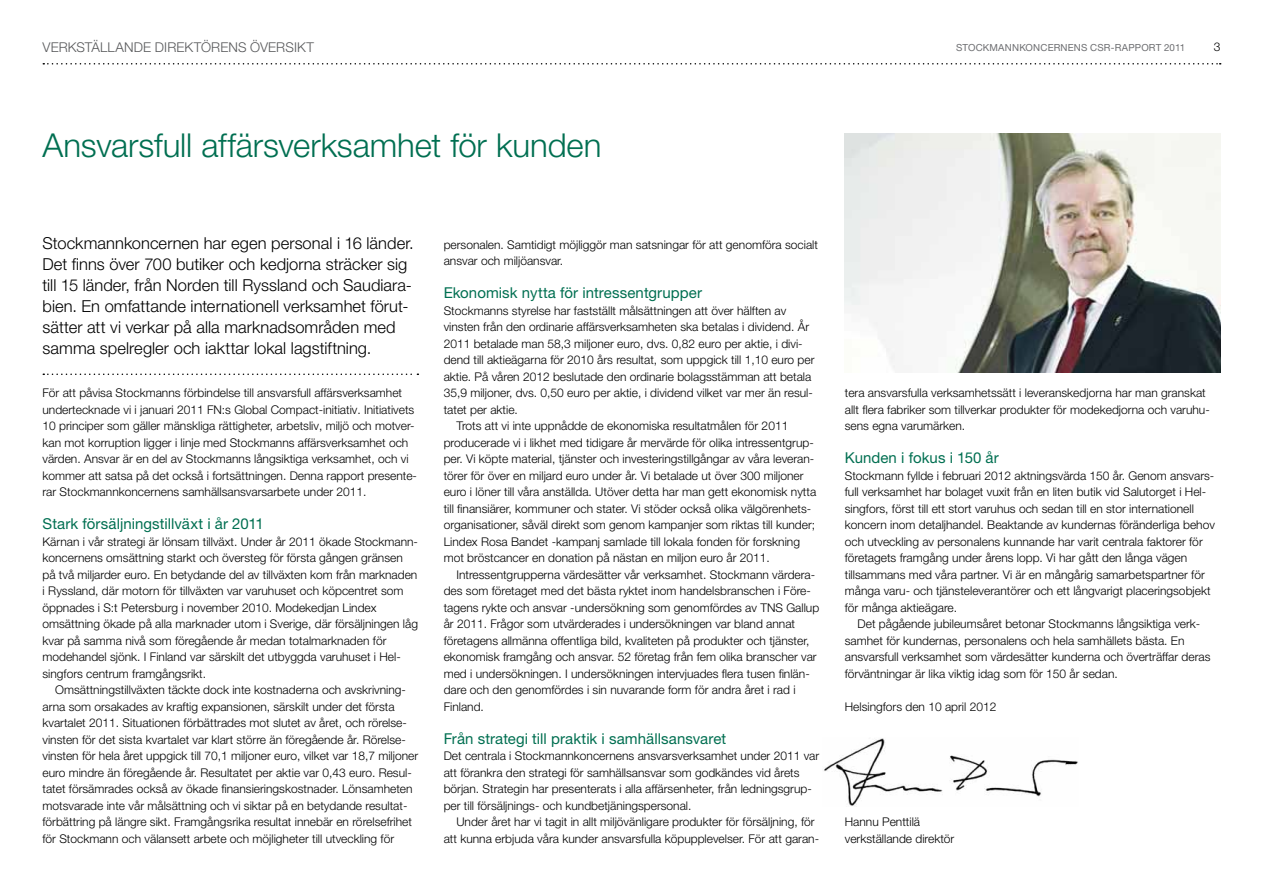
<style>
.page{position:relative;width:1263px;height:893px;background:#fff}
.page>*{position:absolute;margin:0;border:0;box-sizing:border-box;transform-origin:0 0}
.t1{font:300 33px "Helvetica Neue LT Pro";letter-spacing:-.005em;color:#006f51}
.t2{font:300 16.5px/21px "Helvetica Neue LT Pro";letter-spacing:.005em;color:#000}
.t3{font:15px "Helvetica Neue LT Pro";letter-spacing:.005em;color:#006f51}
.t4{font:300 13.5px "Helvetica Neue LT Pro";letter-spacing:.01em;color:#58595b}
.t5{font:300 12px/16.5px "Helvetica Neue LT Pro";color:#000}
.t6{font:9.75px "Helvetica Neue LT Pro";letter-spacing:.02em;color:#6d6e71}
</style>
<div class="page">
<img style="left:845px;top:134px;width:375px;height:238px">
<img style="left:824px;top:738px;width:254px;height:68px">
<svg style="left:43px;top:63px;width:1178px;height:2px"></svg>
<svg style="left:43px;top:374px;width:375px;height:1px"></svg>
<p class="t4" style="left:43px;top:39px;width:10px">ver</p>
<p class="t4" style="left:68px;top:39px;width:35px">kst ällan</p>
<p class="t4" style="left:134px;top:39px;width:32px">de dire</p>
<p class="t4" style="left:185px;top:39px;width:30px">ktörens</p>
<p class="t4" style="left:250px;top:39px;width:13px">översi</p>
<p class="t4" style="left:297px;top:39px;width:15px">kt</p>
<p class="t6" style="left:956px;top:42px;width:231px">STOCKMANNKONCERNENS CSR-RAPPORT 2011</p>
<p class="t5" style="left:1214px;top:38px;width:8px">3</p>
<h1 class="t1" style="left:43px;top:125px;width:560px">Ansvarsfull affärsverksamhet för kunden</h1>
<p class="t2" style="left:43px;top:232px;width:373px">Stockmannkoncernen har egen personal i 16 länder.<br>Det finns över 700 butiker och kedjorna sträcker sig till 15 länder, från Norden till Ryssland och Saudiara&shy;bien. En omfattande internationell verksamhet förut&shy;sätter att vi verkar på alla marknadsområden med samma spelregler och iakttar lokal lagstiftning.</p>
<p class="t5" style="left:43px;top:384px;width:376px">För att påvisa Stockmanns förbindelse till ansvarsfull affärsverksamhet undertecknade vi i januari 2011 FN:s Global Compact-initiativ. Initiativets 10 principer som gäller mänskliga rättigheter, arbetsliv, miljö och motver&shy;kan mot korruption ligger i linje med Stockmanns affärsverksamhet och värden. Ansvar är en del av Stockmanns långsiktiga verksamhet, och vi kommer att satsa på det också i fortsättningen. Denna rapport presente&shy;rar Stockmannkoncernens samhällsansvarsarbete under 2011.</p>
<p class="t3" style="left:43px;top:514px;width:223px">Stark försäljningstillväxt i år 2011</p>
<p class="t5" style="left:43px;top:533px;width:377px">Kärnan i vår strategi är lönsam tillväxt. Under år 2011 ökade Stockmann&shy;koncernens omsättning starkt och översteg för första gången gränsen på två miljarder euro. En betydande del av tillväxten kom från marknaden i Ryssland, där motorn för tillväxten var varuhuset och köpcentret som öppnades i S:t Petersburg i november 2010. Modekedjan Lindex omsättning ökade på alla marknader utom i Sverige, där försäljningen låg kvar på samma nivå som föregående år medan totalmarknaden för modehandel sjönk. I Finland var särskilt det utbyggda varuhuset i Hel&shy;singfors centrum framgångsrikt.</p>
<p class="t5" style="left:43px;top:681px;width:377px;text-indent:13px">Omsättningstillväxten täckte dock inte kostnaderna och avskrivning&shy;arna som orsakades av kraftig expansionen, särskilt under det första kvartalet 2011. Situationen förbättrades mot slutet av året, och rörelse&shy;vinsten för det sista kvartalet var klart större än föregående år. Rörelse&shy;vinsten för hela året uppgick till 70,1 miljoner euro, vilket var 18,7 miljoner euro mindre än föregående år. Resultatet per aktie var 0,43 euro. Resul&shy;tatet försämrades också av ökade finansieringskostnader. Lönsamheten motsvarade inte vår målsättning och vi siktar på en betydande resultat&shy;förbättring på längre sikt. Framgångsrika resultat innebär en rörelsefrihet för Stockmann och välansett arbete och möjligheter till utveckling för</p>
<p class="t5" style="left:444px;top:236px;width:376px">personalen. Samtidigt möjliggör man satsningar för att genomföra socialt ansvar och miljöansvar.</p>
<p class="t3" style="left:444px;top:283px;width:260px">Ekonomisk nytta för intressentgrupper</p>
<p class="t5" style="left:444px;top:302px;width:344px">Stockmanns styrelse har fastställt målsättningen att över hälften av</p>
<p class="t5" style="left:444px;top:318px;width:367px">vinsten från den ordinarie affärsverksamheten ska betalas i dividend. År</p>
<p class="t5" style="left:444px;top:335px;width:361px">2011 betalade man 58,3 miljoner euro, dvs. 0,82 euro per aktie, i divi-</p>
<p class="t5" style="left:444px;top:351px;width:372px">dend till aktieägarna för 2010 års resultat, som uppgick till 1,10 euro per</p>
<p class="t5" style="left:444px;top:368px;width:369px">aktie. På våren 2012 beslutade den ordinarie bolagsstämman att betala</p>
<p class="t5" style="left:444px;top:384px;width:371px">35,9 miljoner, dvs. 0,50 euro per aktie, i dividend vilket var mer än resul-</p>
<p class="t5" style="left:444px;top:401px;width:76px">tatet per aktie.</p>
<p class="t5" style="left:456px;top:417px;width:333px">Trots att vi inte uppnådde de ekonomiska resultatmålen för 2011</p>
<p class="t5" style="left:444px;top:434px;width:372px">producerade vi i likhet med tidigare år mervärde för olika intressentgrup-</p>
<p class="t5" style="left:444px;top:450px;width:372px">per. Vi köpte material, tjänster och investeringstillgångar av våra leveran-</p>
<p class="t5" style="left:444px;top:467px;width:361px">törer för över en miljard euro under år. Vi betalade ut över 300 miljoner</p>
<p class="t5" style="left:444px;top:483px;width:374px">euro i löner till våra anställda. Utöver detta har man gett ekonomisk nytta</p>
<p class="t5" style="left:444px;top:500px;width:369px">till finansiärer, kommuner och stater. Vi stöder också olika välgörenhets-</p>
<p class="t5" style="left:444px;top:516px;width:373px">organisationer, såväl direkt som genom kampanjer som riktas till kunder;</p>
<p class="t5" style="left:444px;top:533px;width:358px">Lindex Rosa Bandet -kampanj samlade till lokala fonden för forskning</p>
<p class="t5" style="left:444px;top:549px;width:328px">mot bröstcancer en donation på nästan en miljon euro år 2011.</p>
<p class="t5" style="left:456px;top:566px;width:360px">Intressentgrupperna värdesätter vår verksamhet. Stockmann värdera-</p>
<p class="t5" style="left:444px;top:582px;width:369px">des som företaget med det bästa ryktet inom handelsbranschen i Före-</p>
<p class="t5" style="left:444px;top:599px;width:377px">tagens rykte och ansvar -undersökning som genomfördes av TNS Gallup</p>
<p class="t5" style="left:444px;top:615px;width:353px">år 2011. Frågor som utvärderades i undersökningen var bland annat</p>
<p class="t5" style="left:444px;top:632px;width:367px">företagens allmänna offentliga bild, kvaliteten på produkter och tjänster,</p>
<p class="t5" style="left:444px;top:648px;width:375px">ekonomisk framgång och ansvar. 52 företag från fem olika branscher var</p>
<p class="t5" style="left:444px;top:665px;width:368px">med i undersökningen. I undersökningen intervjuades flera tusen finlän-</p>
<p class="t5" style="left:444px;top:681px;width:353px">dare och den genomfördes i sin nuvarande form för andra året i rad i</p>
<p class="t5" style="left:444px;top:698px;width:42px">Finland.</p>
<p class="t3" style="left:444px;top:729px;width:284px">Från strategi till praktik i samhällsansvaret</p>
<p class="t5" style="left:444px;top:747px;width:377px">Det centrala i Stockmannkoncernens ansvarsverksamhet under 2011 var att förankra den strategi för samhällsansvar som godkändes vid årets början. Strategin har presenterats i alla affärsenheter, från ledningsgrup&shy;per till försäljnings- och kundbetjäningspersonal.</p>
<p class="t5" style="left:444px;top:813px;width:377px;text-indent:13px">Under året har vi tagit in allt miljövänligare produkter för försäljning, för att kunna erbjuda våra kunder ansvarsfulla köpupplevelser. För att garan-</p>
<p class="t5" style="left:845px;top:384px;width:366px">tera ansvarsfulla verksamhetssätt i leveranskedjorna har man granskat allt flera fabriker som tillverkar produkter för modekedjorna och varuhu&shy;sens egna varumärken.</p>
<p class="t3" style="left:845px;top:448px;width:155px">Kunden i fokus i 150 år</p>
<p class="t5" style="left:845px;top:467px;width:372px">Stockmann fyllde i februari 2012 aktningsvärda 150 år. Genom ansvars&shy;full verksamhet har bolaget vuxit från en liten butik vid Salutorget i Hel&shy;singfors, först till ett stort varuhus och sedan till en stor internationell koncern inom detaljhandel. Beaktande av kundernas föränderliga behov och utveckling av personalens kunnande har varit centrala faktorer för företagets framgång under årens lopp. Vi har gått den långa vägen tillsammans med våra partner. Vi är en mångårig samarbetspartner för många varu- och tjänsteleverantörer och ett långvarigt placeringsobjekt för många aktieägare.</p>
<p class="t5" style="left:845px;top:615px;width:367px;text-indent:13px">Det pågående jubileumsåret betonar Stockmanns långsiktiga verk&shy;samhet för kundernas, personalens och hela samhällets bästa. En ansvarsfull verksamhet som värdesätter kunderna och överträffar deras förväntningar är lika viktig idag som för 150 år sedan.</p>
<p class="t5" style="left:845px;top:698px;width:153px">Helsingfors den 10 april 2012</p>
<p class="t5" style="left:845px;top:813px;width:111px">Hannu Penttilä verkställande direktör</p>
</div>
